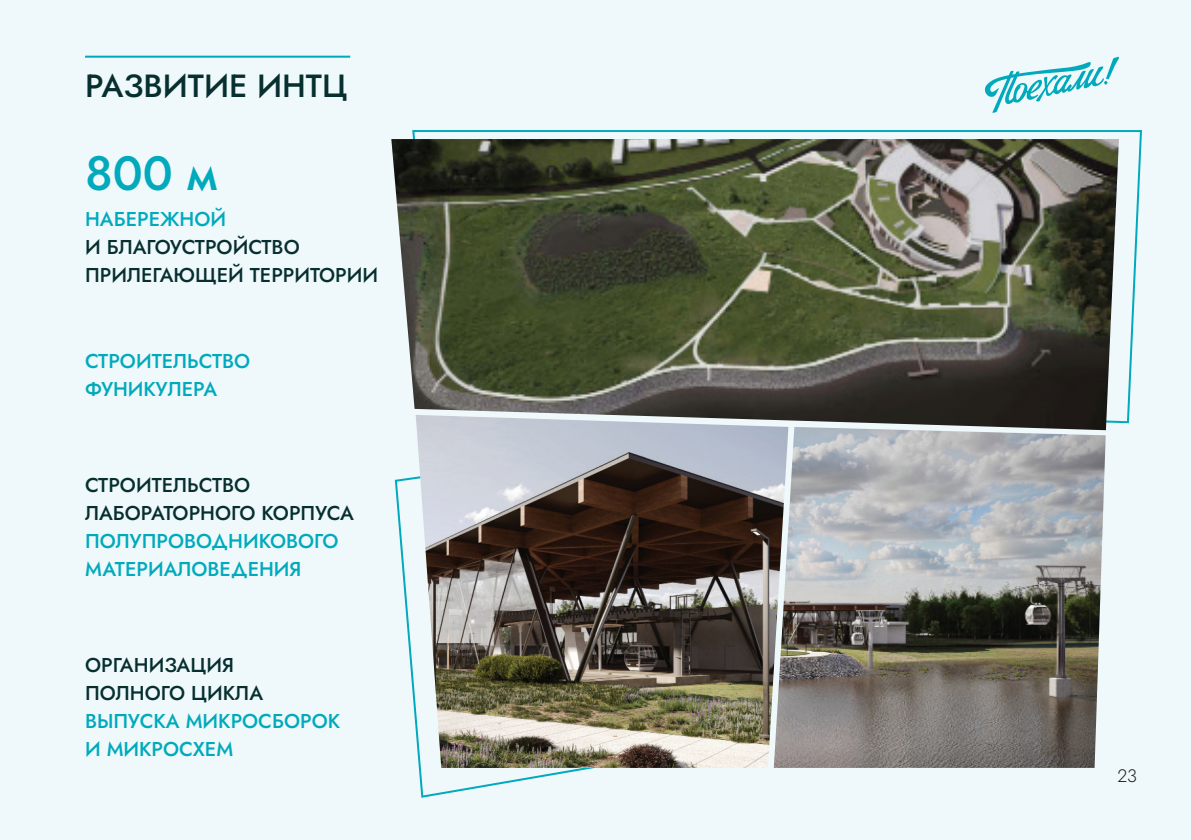
<style>
.page{position:relative;width:1191px;height:840px;background:#fff}
.page>*{position:absolute;margin:0;border:0;box-sizing:border-box;transform-origin:0 0}
.t1{font:500 48px "Jost";color:#00aabc}
.t2{font:500 32px "Jost";color:#072f2f}
.t3{font:500 20px/28px "Jost";color:#00aabc}
.t4{font:500 20px/28px "Jost";color:#072f2f}
.t5{font:300 18px "Jost";color:#231f20}
</style>
<div class="page">
<div style="left:0;top:0;width:1191px;height:839px;background:#eff9fb"></div>
<svg style="left:412px;top:130px;width:730px;height:294px"></svg>
<svg style="left:394px;top:477px;width:343px;height:321px"></svg>
<hr style="left:85px;top:56px;width:265px;height:2px;background:#00aabc">
<img style="left:391px;top:139px;width:728px;height:291px">
<img style="left:416px;top:414px;width:372px;height:353px">
<img style="left:774px;top:426px;width:331px;height:341px">
<svg style="left:985px;top:57px;width:134px;height:56px"></svg>
<h2 class="t2" style="left:85px;top:64px;width:264px">РАЗВИТИЕ ИНТЦ</h2>
<h1 class="t1" style="left:85px;top:141px;width:134px">800 м</h1>
<p class="t3" style="left:85px;top:205px;width:143px">НАБЕРЕЖНОЙ</p>
<p class="t4" style="left:85px;top:233px;width:294px">И БЛАГОУСТРОЙСТВО<br>ПРИЛЕГАЮЩЕЙ ТЕРРИТОРИИ</p>
<p class="t3" style="left:85px;top:346px;width:167px">СТРОИТЕЛЬСТВО<br>ФУНИКУЛЕРА</p>
<p class="t4" style="left:85px;top:470px;width:270px">СТРОИТЕЛЬСТВО<br>ЛАБОРАТОРНОГО КОРПУСА</p>
<p class="t3" style="left:85px;top:526px;width:255px">ПОЛУПРОВОДНИКОВОГО<br>МАТЕРИАЛОВЕДЕНИЯ</p>
<p class="t4" style="left:85px;top:651px;width:180px">ОРГАНИЗАЦИЯ<br>ПОЛНОГО ЦИКЛА</p>
<p class="t3" style="left:85px;top:707px;width:257px">ВЫПУСКА МИКРОСБОРОК<br>И МИКРОСХЕМ</p>
<p class="t5" style="left:1117px;top:762px;width:21px">23</p>
</div>
